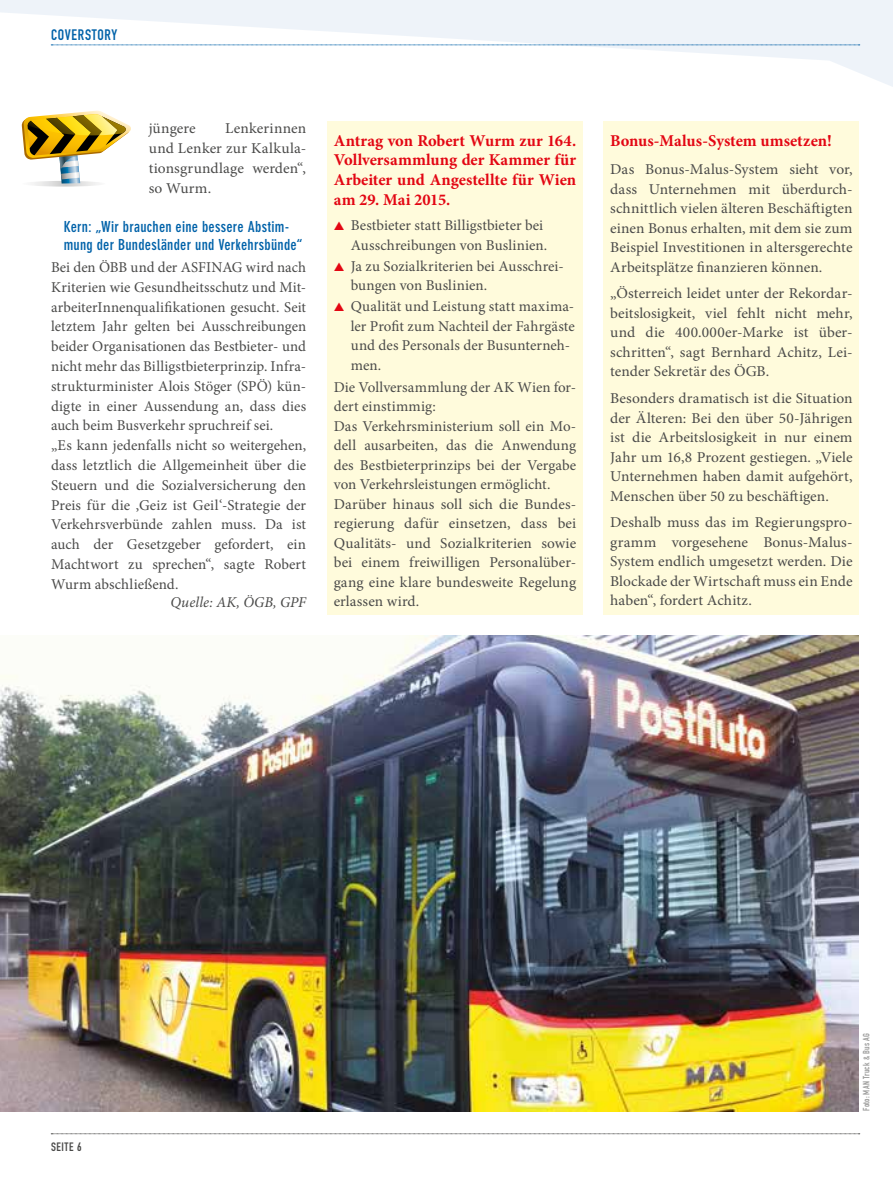
<style>
.page{position:relative;width:893px;height:1191px;background:#fff}
.page>*{position:absolute;margin:0;border:0;box-sizing:border-box;transform-origin:0 0}
.t1{font:700 16.5px/19.5px "Minion Pro";color:#e30613;text-align:justify}
.t2{font:15px/19.5px "Minion Pro";letter-spacing:.005em;color:#4a4a49;text-align:justify}
.t3{font:700 condensed 15px/18px "DIN Neuzeit Grotesk Std";letter-spacing:.015em;color:#0062a9}
.t4{font:italic 15px "Minion Pro";letter-spacing:.01em;color:#4a4a49}
.t5{font:15px "DIN Engschrift Std";letter-spacing:.05em;color:#0062a9}
.t6{font:12px "DIN Engschrift Std";letter-spacing:.05em;color:#4a4a49}
.t7{font:9px "DIN Engschrift";letter-spacing:.025em;color:#9d9d9c}
.s1{color:#e30613}
</style>
<div class="page">
<svg style="left:51px;top:1133px;width:809px;height:1px"></svg>
<svg style="left:21px;top:111px;width:110px;height:76px"></svg>
<div style="left:327px;top:121px;width:256px;height:494px;background:#fffbdc"></div>
<div style="left:604px;top:121px;width:255px;height:493px;background:#fffbdc"></div>
<img style="left:0;top:636px;width:859px;height:475px">
<svg style="left:0;top:0;width:893px;height:87px"></svg>
<p class="t5" style="left:51px;top:26px;width:68px">COVERSTORY</p>
<p class="t2" style="left:149px;top:119px;width:159px;text-indent:76px">Lenkerinnen und Lenker zur Kalkula&shy;tionsgrundlage werden“, so Wurm.</p>
<p class="t3" style="left:64px;top:218px;width:240px">Kern: „Wir brauchen eine bessere Abstim&shy;mung der Bundesländer und Verkehrsbünde“</p>
<p class="t2" style="left:51px;top:257px;width:257px;text-align:left">Bei den ÖBB und der ASFINAG wird nach Kriterien wie Gesundheitsschutz und Mit&shy;arbeiterInnenqualifikationen gesucht. Seit letztem Jahr gelten bei Ausschreibungen beider Organisationen das Bestbieter- und nicht mehr das Billigstbieterprinzip. Infra&shy;strukturminister Alois Stöger (SPÖ) kün&shy;digte in einer Aussendung an, dass dies auch beim Busverkehr spruchreif sei.<br>„Es kann jedenfalls nicht so weitergehen, dass letztlich die Allgemeinheit über die Steuern und die Sozialversicherung den Preis für die ,Geiz ist Geil‘-Strategie der Verkehrsverbünde zahlen muss. Da ist auch der Gesetzgeber gefordert, ein Machtwort zu sprechen“, sagte Robert Wurm abschließend.</p>
<p class="t4" style="left:170px;top:592px;width:137px">Quelle: AK, ÖGB, GPF</p>
<p class="t2" style="left:149px;top:119px;width:48px">jüngere</p>
<p class="t1" style="left:334px;top:131px;width:244px">Antrag von Robert Wurm zur 164.<br>Vollversammlung der Kammer für Arbeiter und Angestellte für Wien am 29. Mai 2015.</p>
<p class="t2" style="left:334px;top:215px;width:215px;text-align:right"><span class="s1">▲</span> Bestbieter statt Billigstbieter bei<br>Ausschreibungen von Buslinien.</p>
<p class="t2" style="left:351px;top:256px;width:214px;text-indent:-17px"><span class="s1">▲</span> Ja zu Sozialkriterien bei Ausschrei&shy;bungen von Buslinien.</p>
<p class="t2" style="left:351px;top:297px;width:226px;text-align:left;text-indent:-17px"><span class="s1">▲</span> Qualität und Leistung statt maxima&shy;ler Profit zum Nachteil der Fahrgäste und des Personals der Busunterneh&shy;men.</p>
<p class="t2" style="left:334px;top:377px;width:244px;text-align:left">Die Vollversammlung der AK Wien for&shy;dert einstimmig:<br>Das Verkehrsministerium soll ein Mo&shy;dell ausarbeiten, das die Anwendung des Bestbieterprinzips bei der Vergabe von Verkehrsleistungen ermöglicht.<br>Darüber hinaus soll sich die Bundes&shy;regierung dafür einsetzen, dass bei Qualitäts- und Sozialkriterien sowie bei einem freiwilligen Personalüber&shy;gang eine klare bundesweite Regelung erlassen wird.</p>
<p class="t1" style="left:610px;top:131px;width:223px">Bonus-Malus-System umsetzen!</p>
<p class="t2" style="left:610px;top:159px;width:244px">Das Bonus-Malus-System sieht vor, dass Unternehmen mit überdurch&shy;schnittlich vielen älteren Beschäftigten einen Bonus erhalten, mit dem sie zum Beispiel Investitionen in altersgerechte Arbeitsplätze finanzieren können.</p>
<p class="t2" style="left:610px;top:284px;width:244px">„Österreich leidet unter der Rekordar&shy;beitslosigkeit, viel fehlt nicht mehr, und die 400.000er-Marke ist über&shy;schritten“, sagt Bernhard Achitz, Lei&shy;tender Sekretär des ÖGB.</p>
<p class="t2" style="left:610px;top:388px;width:244px">Besonders dramatisch ist die Situation der Älteren: Bei den über 50-Jährigen ist die Arbeitslosigkeit in nur einem Jahr um 16,8 Prozent gestiegen. „Viele Unternehmen haben damit aufgehört, Menschen über 50 zu beschäftigen.</p>
<p class="t2" style="left:610px;top:513px;width:244px">Deshalb muss das im Regierungspro&shy;gramm vorgesehene Bonus-Malus-System endlich umgesetzt werden. Die Blockade der Wirtschaft muss ein Ende haben“, fordert Achitz.</p>
<p class="t6" style="left:51px;top:1139px;width:32px">SEITE 6</p>
<p class="t7" style="left:861px;top:1111px;width:79px;rotate:-90deg">Foto: MAN Truck &amp; Bus AG</p>
</div>
